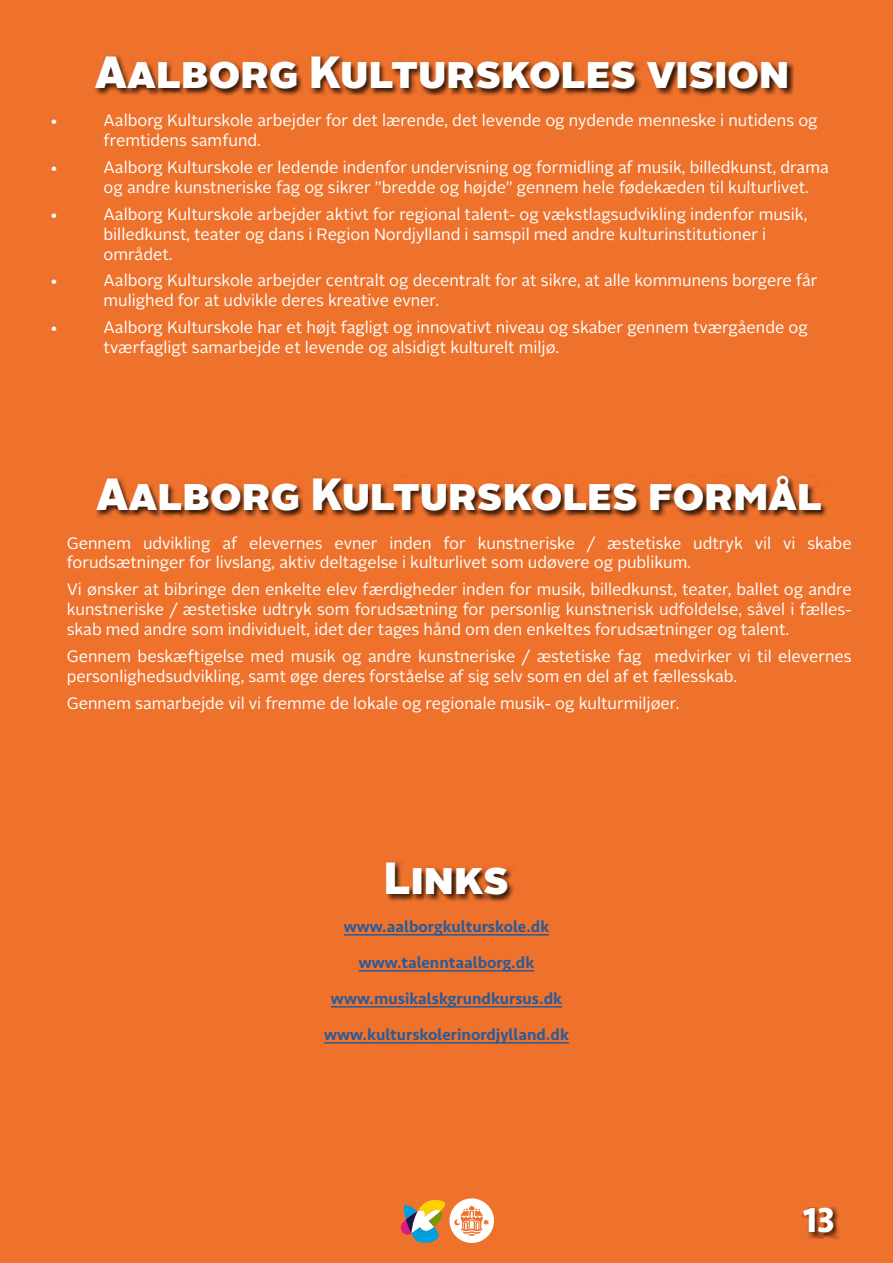
<style>
.page{position:relative;width:893px;height:1263px;background:#ee712c}
.page>*{position:absolute;margin:0;border:0;box-sizing:border-box;transform-origin:0 0}
.t1{font:900 45px "Alright Sans";color:#fff}
.t2{font:700 36px "Seravek Basic";color:#fff}
.t3{font:16.5px/19.8px "Alright Sans";color:#fff}
.t4{font:500 16.5px/36px "Seravek Basic";color:#275b9b;text-align:center}
</style>
<div class="page">
<div style="left:94px;top:56px;width:700px;height:41px;background:#000;opacity:.75"></div>
<div style="left:96px;top:475px;width:731px;height:44px;background:#000;opacity:.75"></div>
<div style="left:386px;top:861px;width:128px;height:41px;background:#000;opacity:.75"></div>
<hr style="left:344px;top:934px;width:205px;height:1px;background:#275b9b">
<hr style="left:359px;top:970px;width:175px;height:1px;background:#275b9b">
<hr style="left:331px;top:1006px;width:231px;height:1px;background:#275b9b">
<hr style="left:324px;top:1042px;width:245px;height:1px;background:#275b9b">
<svg style="left:400px;top:1198px;width:94px;height:45px"></svg>
<div style="left:802px;top:1207px;width:37px;height:31px;background:#000;opacity:.75"></div>
<h1 class="t1" style="left:95px;top:40px;width:696px">Aalborg Kulturskoles vision</h1>
<p class="t3" style="left:50px;top:111px;width:11px">•</p>
<p class="t3" style="left:104px;top:111px;width:716px">Aalborg Kulturskole arbejder for det lærende, det levende og nydende menneske i nutidens og fremtidens samfund.</p>
<p class="t3" style="left:50px;top:158px;width:11px">•</p>
<p class="t3" style="left:104px;top:158px;width:727px">Aalborg Kulturskole er ledende indenfor undervisning og formidling af musik, billedkunst, drama og andre kunstneriske fag og sikrer ”bredde og højde” gennem hele fødekæden til kulturlivet.</p>
<p class="t3" style="left:50px;top:204px;width:11px">•</p>
<p class="t3" style="left:104px;top:204px;width:705px">Aalborg Kulturskole arbejder aktivt for regional talent- og vækstlagsudvikling indenfor musik, billedkunst, teater og dans i Region Nordjylland i samspil med andre kulturinstitutioner i området.</p>
<p class="t3" style="left:50px;top:271px;width:11px">•</p>
<p class="t3" style="left:104px;top:271px;width:715px">Aalborg Kulturskole arbejder centralt og decentralt for at sikre, at alle kommunens borgere får mulighed for at udvikle deres kreative evner.</p>
<p class="t3" style="left:50px;top:318px;width:11px">•</p>
<p class="t3" style="left:104px;top:318px;width:706px">Aalborg Kulturskole har et højt fagligt og innovativt niveau og skaber gennem tværgående og tværfagligt samarbejde et levende og alsidigt kulturelt miljø.</p>
<h1 class="t1" style="left:96px;top:462px;width:727px">Aalborg Kulturskoles formål</h1>
<p class="t3" style="left:67px;top:533px;width:786px">Gennem udvikling af elevernes evner inden for kunstneriske / æstetiske udtryk vil vi skabe forudsætninger for livslang, aktiv deltagelse i kulturlivet som udøvere og publikum.</p>
<p class="t3" style="left:67px;top:580px;width:787px;text-align:justify">Vi ønsker at bibringe den enkelte elev færdigheder inden for musik, billedkunst, teater, ballet og andre kunstneriske / æstetiske udtryk som forudsætning for personlig kunstnerisk udfoldelse, såvel i fælles&shy;skab med andre som individuelt, idet der tages hånd om den enkeltes forudsætninger og talent.</p>
<p class="t3" style="left:67px;top:647px;width:786px">Gennem beskæftigelse med musik og andre kunstneriske / æstetiske fag medvirker vi til elevernes personlighedsudvikling, samt øge deres forståelse af sig selv som en del af et fællesskab.</p>
<p class="t3" style="left:67px;top:693px;width:614px">Gennem samarbejde vil vi fremme de lokale og regionale musik- og kulturmiljøer.</p>
<h1 class="t1" style="left:384px;top:846px;width:127px">Links</h1>
<p class="t4" style="left:324px;top:908px;width:246px">www.aalborgkulturskole.dk www.talenntaalborg.dk www.musikalskgrundkursus.dk www.kulturskolerinordjylland.dk</p>
<h2 class="t2" style="left:803px;top:1198px;width:33px">13</h2>
</div>
